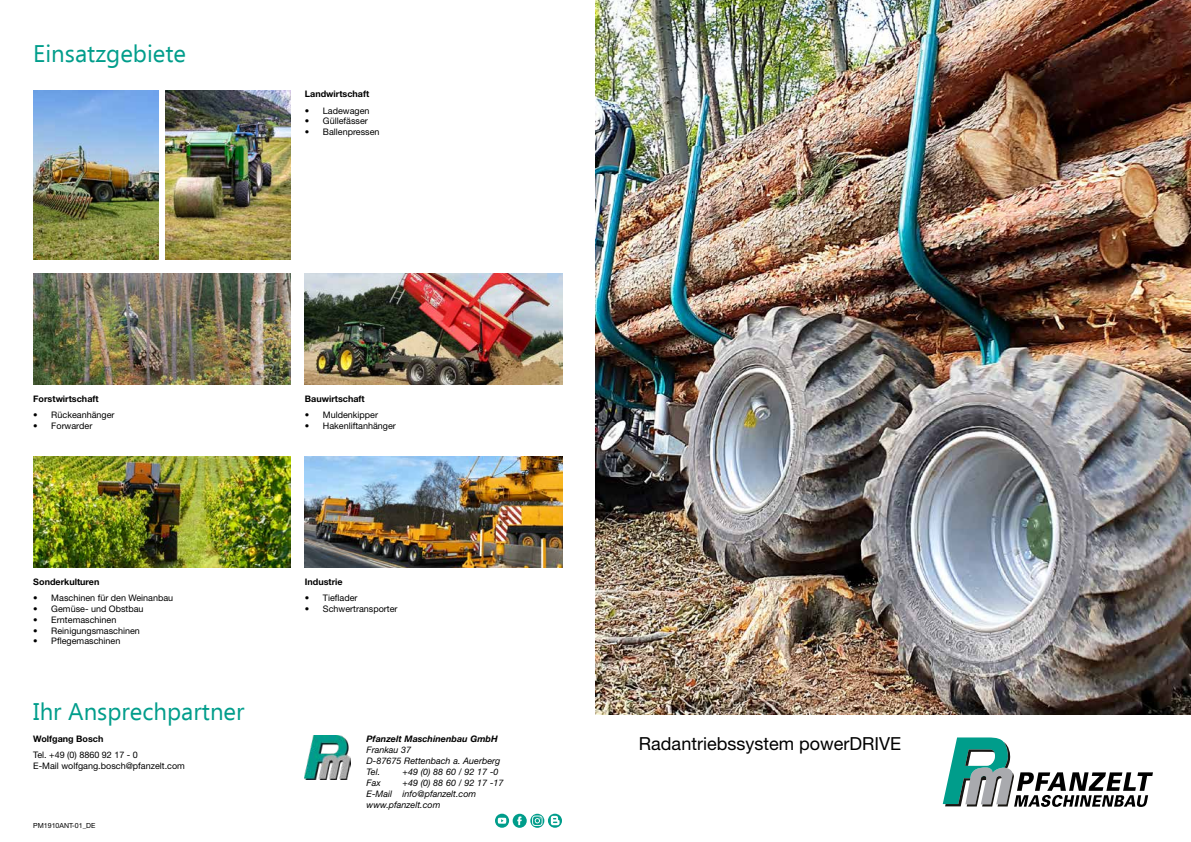
<style>
.page{position:relative;width:1191px;height:842px;background:#fff}
.page>*{position:absolute;margin:0;border:0;box-sizing:border-box;transform-origin:0 0}
.t1{font:24px "Ebrima";color:#009d8b}
.t2{font:18px "Helvetica Neue LT Pro";color:#000}
.t3{font:9px/10.8px "Helvetica Neue LT Pro";color:#000}
.t4{font:italic 9px/11px "Helvetica Neue LT Pro";color:#000}
.t5{font:700 9px "Helvetica Neue LT Pro";color:#000}
.t6{font:italic 700 9px "Helvetica Neue LT Pro";color:#000}
.t7{font:7px "Helvetica Neue LT Pro";color:#000}
</style>
<div class="page">
<svg style="left:942px;top:737px;width:211px;height:70px"></svg>
<img style="left:595px;top:0;width:596px;height:714px">
<img style="left:305px;top:735px;width:46px;height:45px">
<svg style="left:495px;top:814px;width:14px;height:14px"></svg>
<svg style="left:498px;top:818px;width:8px;height:6px"></svg>
<svg style="left:512px;top:814px;width:15px;height:14px"></svg>
<svg style="left:517px;top:816px;width:5px;height:9px"></svg>
<svg style="left:530px;top:814px;width:14px;height:14px"></svg>
<svg style="left:532px;top:815px;width:10px;height:11px"></svg>
<svg style="left:548px;top:814px;width:14px;height:14px"></svg>
<img style="left:33px;top:91px;width:125px;height:168px">
<img style="left:166px;top:91px;width:125px;height:168px">
<img style="left:33px;top:274px;width:258px;height:111px">
<img style="left:305px;top:274px;width:257px;height:111px">
<img style="left:305px;top:456px;width:257px;height:112px">
<img style="left:33px;top:456px;width:258px;height:112px">
<h1 class="t1" style="left:33px;top:36px;width:154px">Einsatzgebiete</h1>
<p class="t5" style="left:305px;top:88px;width:66px">Landwirtschaft</p>
<p class="t3" style="left:305px;top:105px;width:66px">• Ladewagen</p>
<p class="t3" style="left:305px;top:116px;width:64px">• Güllefässer</p>
<p class="t3" style="left:305px;top:126px;width:76px">• Ballenpressen</p>
<p class="t5" style="left:33px;top:393px;width:67px">Forstwirtschaft</p>
<p class="t3" style="left:33px;top:410px;width:83px">• Rückeanhänger</p>
<p class="t3" style="left:33px;top:420px;width:60px">• Forwarder</p>
<p class="t5" style="left:33px;top:576px;width:68px">Sonderkulturen</p>
<p class="t3" style="left:33px;top:592px;width:141px">• Maschinen für den Weinanbau</p>
<p class="t3" style="left:33px;top:603px;width:112px">• Gemüse- und Obstbau</p>
<p class="t3" style="left:33px;top:614px;width:85px">• Erntemaschinen</p>
<p class="t3" style="left:33px;top:625px;width:108px">• Reinigungsmaschinen</p>
<p class="t3" style="left:33px;top:636px;width:89px">• Pflegemaschinen</p>
<h1 class="t1" style="left:33px;top:695px;width:213px">Ihr Ansprechpartner</h1>
<p class="t5" style="left:33px;top:733px;width:72px">Wolfgang Bosch</p>
<p class="t3" style="left:33px;top:749px;width:153px">Tel. +49 (0) 8860 92 17 - 0<br>E-Mail wolfgang.bosch@pfanzelt.com</p>
<p class="t7" style="left:33px;top:821px;width:64px">PM1910ANT-01_DE</p>
<p class="t5" style="left:305px;top:393px;width:61px">Bauwirtschaft</p>
<p class="t3" style="left:305px;top:410px;width:75px">• Muldenkipper</p>
<p class="t3" style="left:305px;top:420px;width:93px">• Hakenliftanhänger</p>
<p class="t5" style="left:305px;top:576px;width:39px">Industrie</p>
<p class="t3" style="left:305px;top:592px;width:54px">• Tieflader</p>
<p class="t3" style="left:305px;top:603px;width:94px">• Schwertransporter</p>
<p class="t6" style="left:366px;top:733px;width:132px">Pfanzelt Maschinenbau GmbH</p>
<p class="t4" style="left:366px;top:744px;width:135px">Frankau 37<br>D-87675 Rettenbach a. Auerberg<br>Tel.</p>
<p class="t4" style="left:402px;top:766px;width:97px">+49 (0) 88 60 / 92 17 -0</p>
<p class="t4" style="left:366px;top:777px;width:138px;text-indent:36px">+49 (0) 88 60 / 92 17 -17<br>E-Mail info@pfanzelt.com www.pfanzelt.com</p>
<p class="t4" style="left:366px;top:777px;width:16px">Fax</p>
<h2 class="t2" style="left:639px;top:732px;width:264px">Radantriebssystem powerDRIVE</h2>
</div>
